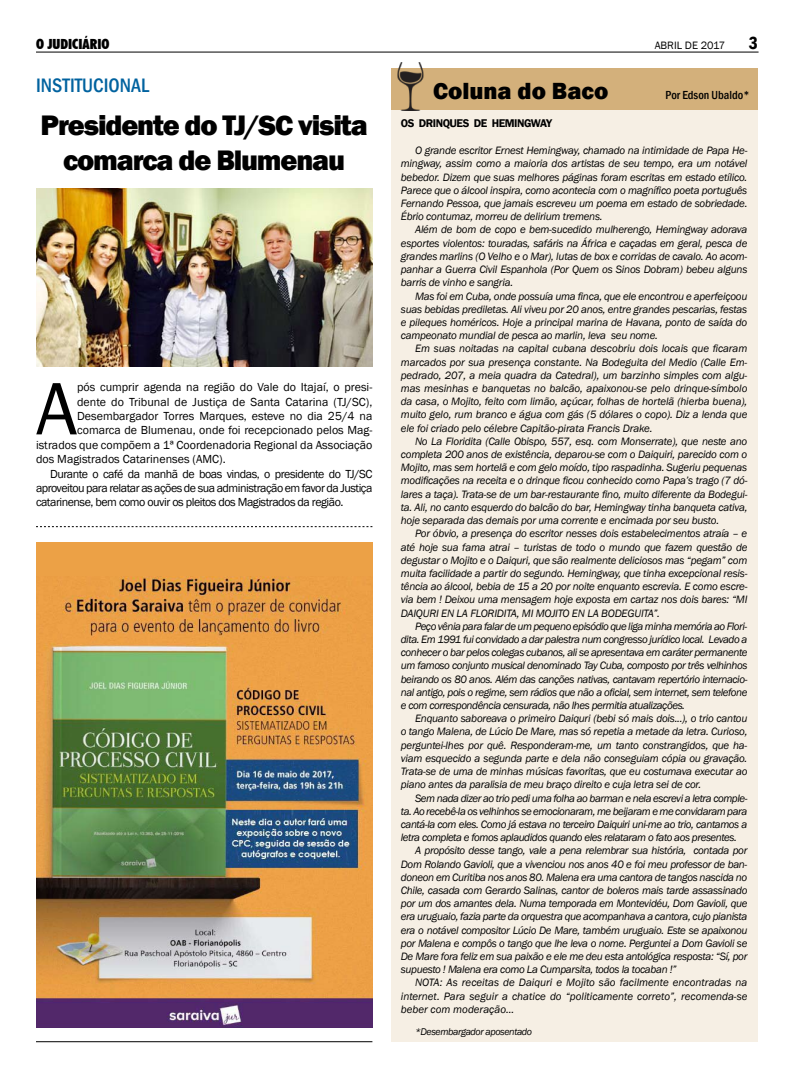
<style>
.page{position:relative;width:794px;height:1078px;background:#fff}
.page>*{position:absolute;margin:0;border:0;box-sizing:border-box;transform-origin:0 0}
.t1{font:76.8px "Franklin Gothic";color:#000}
.t2{font:800 29px/34.8px "Franklin Gothic";letter-spacing:-.04em;color:#000;text-align:center}
.t3{font:800 24px "Franklin Gothic";color:#000}
.t4{font:500 condensed 20px "Franklin Gothic";color:#00629f}
.t5{font:600 condensed 18px "Franklin Gothic";color:#000}
.t6{font:900 condensed 14px "Futura BT";color:#000}
.t7{font:12px "Franklin Gothic";color:#000}
.t8{font:12px "Franklin Gothic";letter-spacing:-.04em;color:#000}
.t9{font:500 condensed 12px "Franklin Gothic";color:#000}
.t10{font:600 11.5px "Franklin Gothic";letter-spacing:-.04em;color:#000}
.t11{font:italic 11px/13.2px "Franklin Gothic";letter-spacing:-.03em;color:#000;text-align:justify}
.t12{font:italic 11px "Franklin Gothic";color:#000}
.t13{font:11px "Franklin Gothic";color:#000}
.t14{font:italic 10px "Franklin Gothic";letter-spacing:-.04em;color:#000}
</style>
<div class="page">
<hr style="left:36px;top:52px;width:722px;height:1px;background:#000">
<div style="left:391px;top:79px;width:367px;height:962px;background:#f6efe4"></div>
<div style="left:391px;top:69px;width:367px;height:41px;background:#d3b07b"></div>
<img style="left:398px;top:62px;width:26px;height:49px">
<hr style="left:36px;top:1041px;width:336px;height:1px;background:#000">
<img style="left:36px;top:576px;width:336px;height:451px">
<svg style="left:36px;top:526px;width:336px;height:1px"></svg>
<img style="left:36px;top:188px;width:336px;height:179px">
<div style="left:36px;top:542px;width:336px;height:34px;background:#eca146"></div>
<p class="t6" style="left:36px;top:36px;width:75px">O JUDICIÁRIO</p>
<p class="t13" style="left:654px;top:38px;width:72px">ABRIL DE 2017</p>
<h3 class="t5" style="left:748px;top:31px;width:11px">3</h3>
<h3 class="t3" style="left:433px;top:75px;width:177px">Coluna do Baco</h3>
<h3 class="t4" style="left:36px;top:72px;width:115px">INSTITUCIONAL</h3>
<h2 class="t2" style="left:41px;top:108px;width:328px">Presidente do TJ/SC visita comarca de Blumenau</h2>
<p class="t9" style="left:665px;top:87px;width:85px">Por Edson Ubaldo*</p>
<p class="t10" style="left:401px;top:116px;width:153px">OS DRINQUES DE HEMINGWAY</p>
<p class="t11" style="left:401px;top:144px;width:348px;text-indent:14px">O grande escritor Ernest Hemingway, chamado na intimidade de Papa He&shy;mingway, assim como a maioria dos artistas de seu tempo, era um notável bebedor. Dizem que suas melhores páginas foram escritas em estado etílico.<br>Parece que o álcool inspira, como acontecia com o magnífico poeta português Fernando Pessoa, que jamais escreveu um poema em estado de sobriedade.<br>Ébrio contumaz, morreu de delirium tremens.</p>
<p class="t11" style="left:401px;top:223px;width:348px;text-indent:14px">Além de bom de copo e bem-sucedido mulherengo, Hemingway adorava esportes violentos: touradas, safáris na África e caçadas em geral, pesca de grandes marlins (O Velho e o Mar), lutas de box e corridas de cavalo. Ao acom&shy;panhar a Guerra Civil Espanhola (Por Quem os Sinos Dobram) bebeu alguns barris de vinho e sangria.</p>
<p class="t11" style="left:401px;top:289px;width:348px;text-indent:14px">Mas foi em Cuba, onde possuía uma finca, que ele encontrou e aperfeiçoou suas bebidas prediletas. Ali viveu por 20 anos, entre grandes pescarias, festas e pileques homéricos. Hoje a principal marina de Havana, ponto de saída do campeonato mundial de pesca ao marlin, leva seu nome.</p>
<p class="t11" style="left:401px;top:342px;width:348px;text-indent:14px">Em suas noitadas na capital cubana descobriu dois locais que ficaram marcados por sua presença constante. Na Bodeguita del Medio (Calle Em&shy;pedrado, 207, a meia quadra da Catedral), um barzinho simples com algu&shy;mas mesinhas e banquetas no balcão, apaixonou-se pelo drinque-símbolo da casa, o Mojito, feito com limão, açúcar, folhas de hortelã (hierba buena), muito gelo, rum branco e água com gás (5 dólares o copo). Diz a lenda que ele foi criado pelo célebre Capitão-pirata Francis Drake.</p>
<p class="t11" style="left:401px;top:434px;width:348px;text-indent:14px">No La Floridita (Calle Obispo, 557, esq. com Monserrate), que neste ano completa 200 anos de existência, deparou-se com o Daiquiri, parecido com o Mojito, mas sem hortelã e com gelo moído, tipo raspadinha. Sugeriu pequenas modificações na receita e o drinque ficou conhecido como Papa’s trago (7 dó&shy;lares a taça). Trata-se de um bar-restaurante fino, muito diferente da Bodegui&shy;ta. Ali, no canto esquerdo do balcão do bar, Hemingway tinha banqueta cativa, hoje separada das demais por uma corrente e encimada por seu busto.</p>
<p class="t11" style="left:401px;top:527px;width:348px;text-indent:14px">Por óbvio, a presença do escritor nesses dois estabelecimentos atraía – e até hoje sua fama atrai – turistas de todo o mundo que fazem questão de degustar o Mojito e o Daiquri, que são realmente deliciosos mas “pegam” com muita facilidade a partir do segundo. Hemingway, que tinha excepcional resis&shy;tência ao álcool, bebia de 15 a 20 por noite enquanto escrevia. E como escre&shy;via bem ! Deixou uma mensagem hoje exposta em cartaz nos dois bares: “MI DAIQURI EN LA FLORIDITA, MI MOJITO EN LA BODEGUITA”.</p>
<p class="t11" style="left:401px;top:619px;width:348px;text-indent:14px">Peço vênia para falar de um pequeno episódio que liga minha memória ao Flori&shy;dita. Em 1991 fui convidado a dar palestra num congresso jurídico local. Levado a conhecer o bar pelos colegas cubanos, ali se apresentava em caráter permanente um famoso conjunto musical denominado Tay Cuba, composto por três velhinhos beirando os 80 anos. Além das canções nativas, cantavam repertório internacio&shy;nal antigo, pois o regime, sem rádios que não a oficial, sem internet, sem telefone e com correspondência censurada, não lhes permitia atualizações.</p>
<p class="t11" style="left:401px;top:712px;width:348px;text-indent:14px">Enquanto saboreava o primeiro Daiquri (bebi só mais dois...), o trio cantou o tango Malena, de Lúcio De Mare, mas só repetia a metade da letra. Curioso, perguntei-lhes por quê. Responderam-me, um tanto constrangidos, que ha&shy;viam esquecido a segunda parte e dela não conseguiam cópia ou gravação.<br>Trata-se de uma de minhas músicas favoritas, que eu costumava executar ao piano antes da paralisia de meu braço direito e cuja letra sei de cor.</p>
<p class="t11" style="left:415px;top:791px;width:334px">Sem nada dizer ao trio pedi uma folha ao barman e nela escrevi a letra comple-</p>
<p class="t11" style="left:401px;top:804px;width:348px">ta. Ao recebê-la os velhinhos se emocionaram, me beijaram e me convidaram para</p>
<p class="t11" style="left:401px;top:817px;width:348px">cantá-la com eles. Como já estava no terceiro Daiquiri uni-me ao trio, cantamos a</p>
<p class="t11" style="left:401px;top:830px;width:337px">letra completa e fomos aplaudidos quando eles relataram o fato aos presentes.</p>
<p class="t11" style="left:415px;top:844px;width:334px">A propósito desse tango, vale a pena relembrar sua história, contada por</p>
<p class="t11" style="left:401px;top:857px;width:348px">Dom Rolando Gavioli, que a vivenciou nos anos 40 e foi meu professor de ban-</p>
<p class="t11" style="left:401px;top:870px;width:348px">doneon em Curitiba nos anos 80. Malena era uma cantora de tangos nascida no</p>
<p class="t11" style="left:401px;top:883px;width:348px">Chile, casada com Gerardo Salinas, cantor de boleros mais tarde assassinado</p>
<p class="t11" style="left:401px;top:896px;width:348px">por um dos amantes dela. Numa temporada em Montevidéu, Dom Gavioli, que</p>
<p class="t11" style="left:401px;top:910px;width:348px">era uruguaio, fazia parte da orquestra que acompanhava a cantora, cujo pianista</p>
<p class="t11" style="left:401px;top:923px;width:348px">era o notável compositor Lúcio De Mare, também uruguaio. Este se apaixonou</p>
<p class="t11" style="left:401px;top:936px;width:348px">por Malena e compôs o tango que lhe leva o nome. Perguntei a Dom Gavioli se</p>
<p class="t11" style="left:401px;top:949px;width:348px">De Mare fora feliz em sua paixão e ele me deu esta antológica resposta: “Sí, por</p>
<p class="t11" style="left:401px;top:962px;width:277px">supuesto ! Malena era como La Cumparsita, todos la tocaban !”</p>
<p class="t12" style="left:415px;top:975px;width:334px">NOTA: As receitas de Daiquri e Mojito são facilmente encontradas na</p>
<p class="t12" style="left:401px;top:988px;width:348px">internet. Para seguir a chatice do “politicamente correto”, recomenda-se</p>
<p class="t12" style="left:401px;top:1002px;width:115px">beber com moderação...</p>
<p class="t14" style="left:415px;top:1025px;width:119px">*Desembargador aposentado</p>
<h1 class="t1" style="left:36px;top:361px;width:43px">A</h1>
<p class="t7" style="left:77px;top:379px;width:297px">pós cumprir agenda na região do Vale do Itajaí, o presi-</p>
<p class="t7" style="left:77px;top:394px;width:297px">dente do Tribunal de Justiça de Santa Catarina (TJ/SC),</p>
<p class="t7" style="left:77px;top:408px;width:297px">Desembargador Torres Marques, esteve no dia 25/4 na</p>
<p class="t7" style="left:77px;top:423px;width:297px">comarca de Blumenau, onde foi recepcionado pelos Mag-</p>
<p class="t7" style="left:36px;top:437px;width:338px">istrados que compõem a 1ª Coordenadoria Regional da Associação</p>
<p class="t7" style="left:36px;top:451px;width:191px">dos Magistrados Catarinenses (AMC).</p>
<p class="t8" style="left:50px;top:466px;width:324px">Durante o café da manhã de boas vindas, o presidente do TJ/SC</p>
<p class="t8" style="left:36px;top:480px;width:338px">aproveitou para relatar as ações de sua administração em favor da Justiça</p>
<p class="t8" style="left:36px;top:495px;width:309px">catarinense, bem como ouvir os pleitos dos Magistrados da região.</p>
</div>
